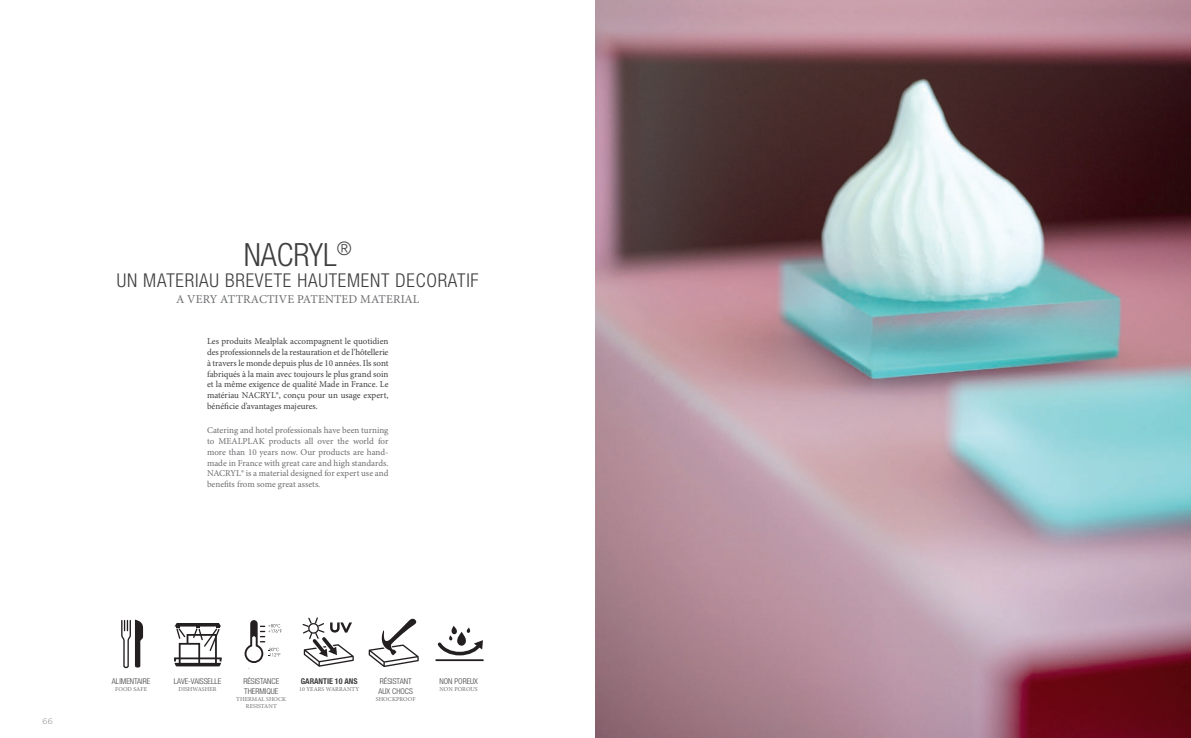
<style>
.page{position:relative;width:1191px;height:738px;background:#fff}
.page>*{position:absolute;margin:0;border:0;box-sizing:border-box;transform-origin:0 0}
.t1{font:300 condensed 32px "Helvetica Neue LT Std";color:#3e3e3f}
.t2{font:300 condensed 19px "Helvetica Neue LT Std";letter-spacing:.04em;color:#3e3e3f}
.t3{font:12px "Minion Pro";letter-spacing:.01em;color:#6c6d70}
.FR_Intro{font:9px/10.8px "Minion Pro";letter-spacing:-.005em;color:#3e3e3f}
.GB_Intro{font:9px/10.8px "Minion Pro";color:#6c6d70;text-align:justify}
.t4{font:300 condensed 8px "Helvetica Neue LT Std";color:#3e3e3f}
.t5{font:700 condensed 8px "Helvetica Neue LT Std";color:#3e3e3f}
.t6{font:300 8px "Gotham";color:#808285}
.t7{font:6px "Minion Pro";letter-spacing:.01em;color:#6c6d70}
</style>
<div class="page">
<img style="left:595px;top:0;width:596px;height:737px">
<svg style="left:174px;top:623px;width:47px;height:43px"></svg>
<svg style="left:121px;top:619px;width:22px;height:49px"></svg>
<svg style="left:437px;top:626px;width:46px;height:30px"></svg>
<svg style="left:369px;top:618px;width:50px;height:48px"></svg>
<svg style="left:244px;top:620px;width:38px;height:42px"></svg>
<svg style="left:302px;top:617px;width:52px;height:49px"></svg>
<hr style="left:436px;top:658px;width:47px;height:2px;background:#231f20">
<p class="t1" style="left:244px;top:236px;width:109px">NACRYL<sup>®</sup></p>
<p class="t2" style="left:117px;top:269px;width:363px">UN MATERIAU BREVETE HAUTEMENT DECORATIF</p>
<p class="t3" style="left:176px;top:290px;width:245px">A VERY ATTRACTIVE PATENTED MATERIAL</p>
<p class="FR_Intro" style="left:207px;top:335px;width:183px">Les produits Mealplak accompagnent le quotidien des professionnels de la restauration et de l’hôtellerie</p>
<p class="FR_Intro" style="left:207px;top:357px;width:183px;text-align:justify">à travers le monde depuis plus de 10 années. Ils sont fabriqués à la main avec toujours le plus grand soin et la même exigence de qualité Made in France. Le matériau NACRYL®, conçu pour un usage expert, bénéficie d’avantages majeures.</p>
<p class="GB_Intro" style="left:207px;top:424px;width:183px">Catering and hotel professionals have been turning to MEALPLAK products all over the world for more than 10 years now. Our products are hand&shy;made in France with great care and high standards.<br>NACRYL® is a material designed for expert use and benefits from some great assets.</p>
<p class="t6" style="left:43px;top:715px;width:12px">66</p>
<p class="t4" style="left:112px;top:676px;width:40px">ALIMENTAIRE</p>
<p class="t7" style="left:115px;top:684px;width:33px">FOOD SAFE</p>
<p class="t4" style="left:174px;top:676px;width:49px">LAVE-VAISSELLE</p>
<p class="t7" style="left:179px;top:684px;width:40px">DISHWASHER</p>
<p class="t4" style="left:243px;top:676px;width:37px">RÉSISTANCE</p>
<p class="t4" style="left:244px;top:685px;width:36px">THERMIQUE</p>
<p class="t7" style="left:236px;top:694px;width:52px">THERMAL SHOCK</p>
<p class="t7" style="left:246px;top:701px;width:32px">RESISTANT</p>
<p class="t5" style="left:301px;top:676px;width:58px">GARANTIE 10 ANS</p>
<p class="t7" style="left:299px;top:684px;width:62px">10 YEARS WARRANTY</p>
<p class="t4" style="left:380px;top:676px;width:33px">RÉSISTANT</p>
<p class="t4" style="left:378px;top:685px;width:36px">AUX CHOCS</p>
<p class="t7" style="left:376px;top:694px;width:41px">SHOCKPROOF</p>
<p class="t4" style="left:439px;top:676px;width:40px">NON POREUX</p>
<p class="t7" style="left:439px;top:684px;width:40px">NON POROUS</p>
</div>
